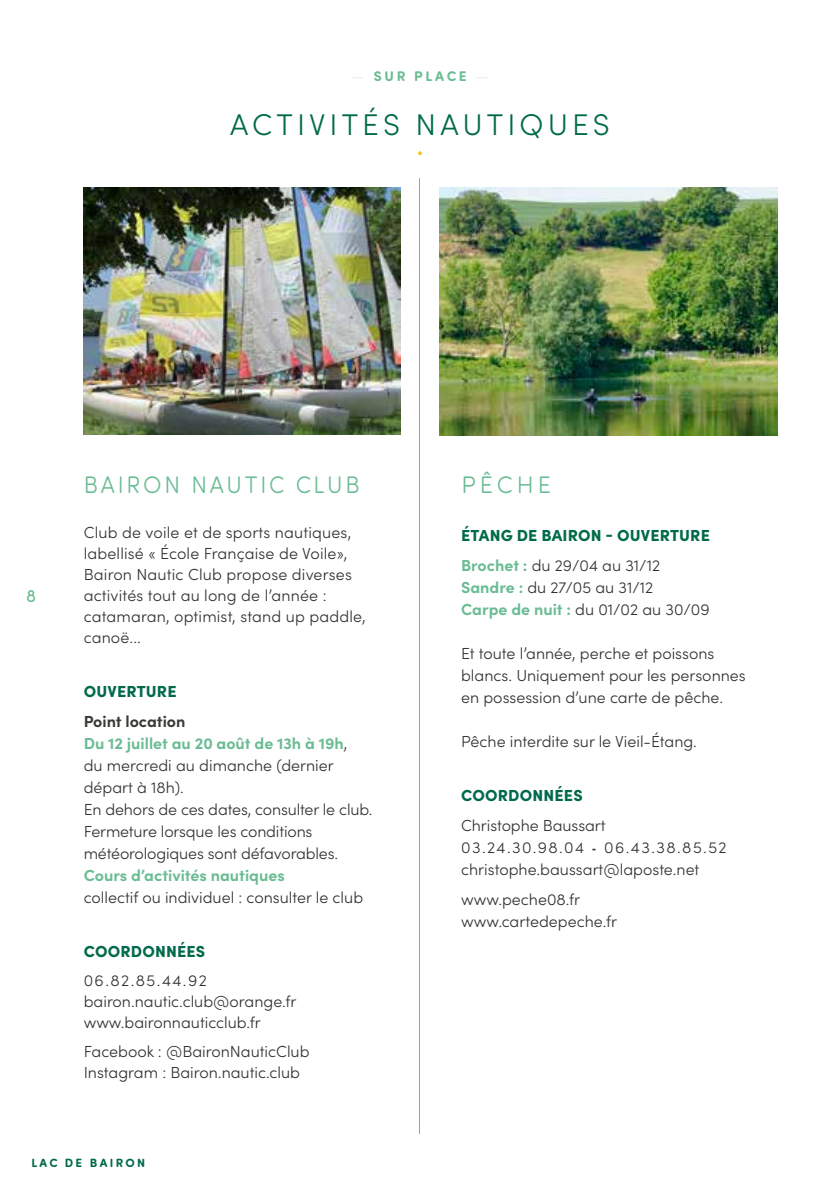
<style>
.page{position:relative;width:840px;height:1191px;background:#fff}
.page>*{position:absolute;margin:0;border:0;box-sizing:border-box;transform-origin:0 0}
.t1{font:300 30px "Sofia Pro";letter-spacing:.135em;color:#006a4a}
.t2{font:300 24px "Sofia Pro Soft";letter-spacing:.12em;color:#6abc93;scale:.96 1}
.t3{font:300 24px "Sofia Pro Soft";letter-spacing:.12em;color:#6abc93}
.t4{font:18px "Sofia Pro Soft";color:#6abc93}
.t5{font:300 16px/22px "Sofia Pro";color:#303232}
.t6{font:900 16px/30px "Sofia Pro";letter-spacing:.01em;color:#006a4a}
.t7{font:700 16px "Sofia Pro";color:#6abc93}
.t8{font:700 14px "Sofia Pro Soft";letter-spacing:.195em;color:#6abc91}
.t9{font:700 12px "Sofia Pro Soft";letter-spacing:.195em;color:#006a4a}
.s1{font-family:"Didot LT Pro"}
.s2{font-weight:700;color:#393a34}
.s3{font-weight:700;color:#6abc93}
.s4{font-weight:300;color:#303232}
.s5{font-family:"Didot LT Pro";font-weight:700}
</style>
<div class="page">
<hr style="left:419px;top:179px;width:1px;height:954px;background:#6abc91">
<svg style="left:418px;top:151px;width:3px;height:4px"></svg>
<img style="left:439px;top:187px;width:338px;height:249px">
<img style="left:84px;top:187px;width:316px;height:247px">
<p class="t8" style="left:350px;top:66px;width:140px"><span class="s1">—</span> SUR PLACE <span class="s1">—</span></p>
<h1 class="t1" style="left:230px;top:103px;width:381px">ACTIVITÉS NAUTIQUES</h1>
<p class="t4" style="left:26px;top:584px;width:12px">8</p>
<h2 class="t2" style="left:84px;top:469px;width:288px">BAIRON NAUTIC CLUB</h2>
<p class="t5" style="left:84px;top:521px;width:283px;line-height:21px">Club de voile et de sports nautiques, labellisé « École Française de Voile»,<br>Bairon Nautic Club propose diverses activités tout au long de l’année : catamaran, optimist, stand up paddle, canoë...</p>
<p class="t6" style="left:84px;top:675px;width:94px">OUVERTURE</p>
<p class="t5" style="left:84px;top:710px;width:290px"><span class="s2">Point location<br></span><span class="s3">Du 12 juillet au 20 août de 13h à 19h</span>,<br>du mercredi au dimanche (dernier départ à 18h).<br>En dehors de ces dates, consulter le club.<br>Fermeture lorsque les conditions météorologiques sont défavorables.</p>
<p class="t7" style="left:84px;top:863px;width:202px">Cours d’activités nautiques</p>
<p class="t5" style="left:84px;top:886px;width:281px">collectif ou individuel : consulter le club</p>
<p class="t6" style="left:84px;top:935px;width:123px">COORDONNÉES</p>
<p class="t5" style="left:84px;top:969px;width:214px;line-height:21px">06.82.85.44.92 bairon.nautic.club@orange.fr www.baironnauticclub.fr</p>
<p class="t5" style="left:84px;top:1040px;width:227px;line-height:21px">Facebook : @BaironNauticClub<br>Instagram : Bairon.nautic.club</p>
<h2 class="t3" style="left:461px;top:469px;width:91px">PÊCHE</h2>
<p class="t6" style="left:461px;top:519px;width:250px">ÉTANG DE BAIRON - OUVERTURE<br><span class="s3">Brochet :</span> <span class="s4">du 29/04 au 31/12</span></p>
<p class="t5" style="left:461px;top:576px;width:250px"><span class="s3">Sandre :</span> du 27/05 au 31/12<br><span class="s3">Carpe de nuit :</span> du 01/02 au 30/09</p>
<p class="t5" style="left:461px;top:642px;width:286px">Et toute l’année, perche et poissons blancs. Uniquement pour les personnes en possession d’une carte de pêche.</p>
<p class="t5" style="left:461px;top:730px;width:237px">Pêche interdite sur le Vieil-Étang.</p>
<p class="t6" style="left:461px;top:779px;width:123px">COORDONNÉES</p>
<p class="t5" style="left:461px;top:814px;width:267px">Christophe Baussart<br>03.24.30.98.04 <span class="s5">-</span> 06.43.38.85.52 christophe.baussart@laposte.net</p>
<p class="t5" style="left:461px;top:888px;width:157px">www.peche08.fr www.cartedepeche.fr</p>
<p class="t9" style="left:31px;top:1154px;width:115px">LAC DE BAIRON</p>
</div>
